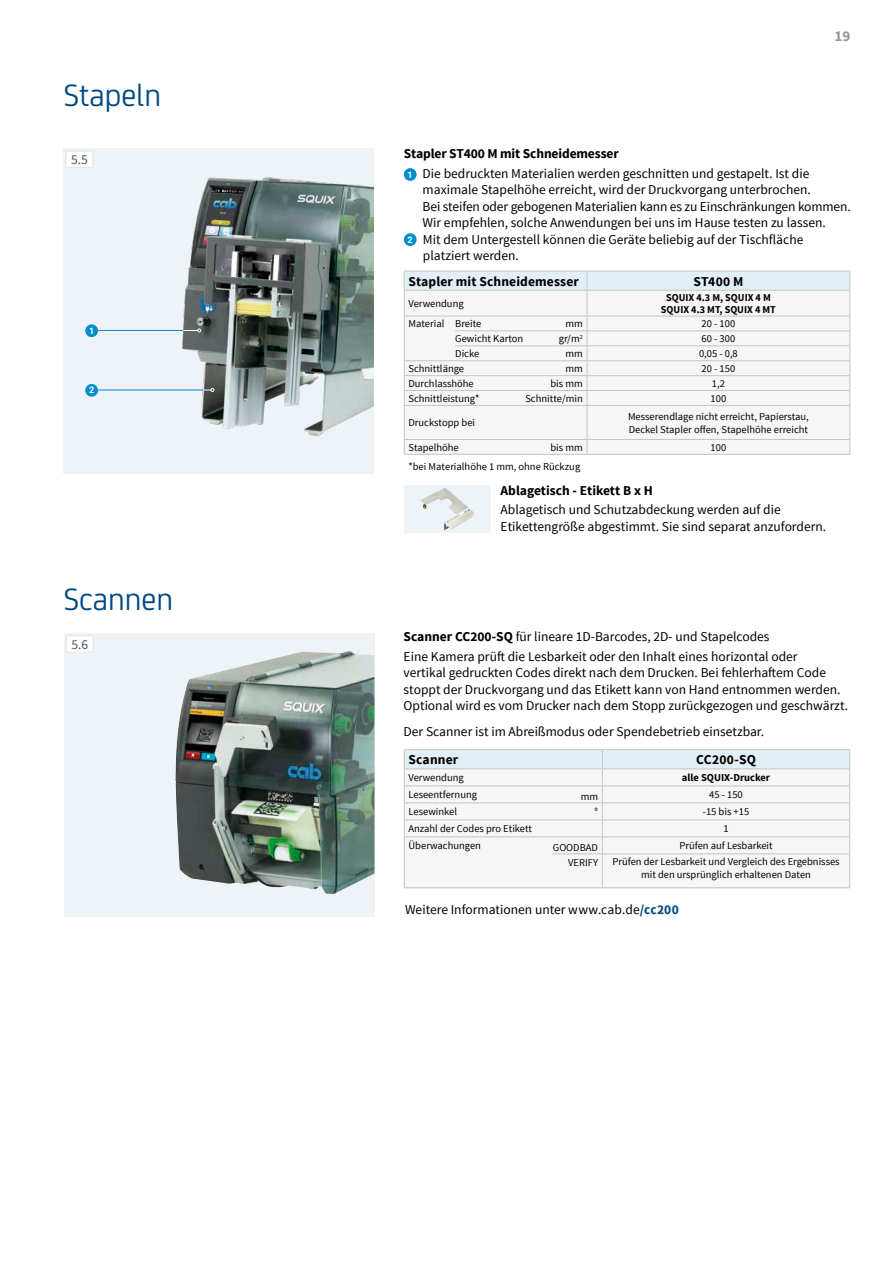
<style>
.page{position:relative;width:893px;height:1263px;background:#fff}
.page>*{position:absolute;margin:0;border:0;box-sizing:border-box;transform-origin:0 0}
.t1{font:33px "CA Sans";color:#004a82}
.t2{font:700 15px "Source Sans Pro";color:#96969b}
.t3{font:13.5px/16.5px "Source Sans Pro";color:#000}
.t4{font:700 13.5px "Source Sans Pro";color:#000}
.t5{font:13.5px "Source Sans Pro";color:#4f4e53}
.t6{font:10.5px/13.5px "Source Sans Pro";color:#000}
.t7{font:700 10.5px/12px "Source Sans Pro";color:#000;text-align:center}
.t8{font:700 9px "Roboto";color:#fff}
.s1{font-weight:700}
.s2{font-weight:700;color:#004a82}
</style>
<div class="page">
<div style="left:64px;top:149px;width:310px;height:325px;background:#edf3f6"></div>
<img style="left:164px;top:177px;width:210px;height:259px">
<div style="left:85px;top:324px;width:13px;height:13px;background:#008dcc;border-radius:50%"></div>
<div style="left:85px;top:384px;width:13px;height:13px;background:#008dcc;border-radius:50%"></div>
<div style="left:66px;top:151px;width:27px;height:16px;background:#fff"></div>
<div style="left:66px;top:151px;width:27px;height:17px;border:1px solid #e2e4e5"></div>
<hr style="left:98px;top:330px;width:85px;height:1px;background:#008dcc">
<svg style="left:183px;top:329px;width:18px;height:3px"></svg>
<hr style="left:98px;top:390px;width:106px;height:1px;background:#008dcc">
<svg style="left:203px;top:388px;width:11px;height:4px"></svg>
<div style="left:64px;top:633px;width:310px;height:284px;background:#edf3f6"></div>
<img style="left:175px;top:651px;width:199px;height:243px">
<div style="left:66px;top:636px;width:27px;height:16px;background:#fff"></div>
<div style="left:66px;top:635px;width:28px;height:17px;border:1px solid #e2e4e5"></div>
<div style="left:404px;top:485px;width:87px;height:47px;background:#edf3f6"></div>
<img style="left:421px;top:487px;width:53px;height:43px">
<div style="left:404px;top:168px;width:13px;height:13px;background:#008dcc;border-radius:50%"></div>
<div style="left:405px;top:406px;width:444px;height:48px;background:#f6f6f7"></div>
<svg style="left:404px;top:271px;width:446px;height:134px"></svg>
<hr style="left:404px;top:405px;width:183px;height:1px;background:#c3c4c7">
<hr style="left:404px;top:406px;width:1px;height:33px;background:#c3c4c7">
<hr style="left:587px;top:405px;width:263px;height:1px;background:#c3c4c7">
<hr style="left:587px;top:406px;width:1px;height:33px;background:#c3c4c7">
<hr style="left:849px;top:406px;width:1px;height:33px;background:#c3c4c7">
<hr style="left:404px;top:439px;width:183px;height:1px;background:#c3c4c7">
<svg style="left:404px;top:440px;width:1px;height:14px"></svg>
<hr style="left:587px;top:439px;width:263px;height:1px;background:#c3c4c7">
<svg style="left:587px;top:440px;width:1px;height:14px"></svg>
<svg style="left:849px;top:440px;width:1px;height:14px"></svg>
<hr style="left:404px;top:454px;width:183px;height:1px;background:#c3c4c7">
<hr style="left:587px;top:454px;width:263px;height:1px;background:#c3c4c7">
<div style="left:404px;top:233px;width:13px;height:13px;background:#008dcc;border-radius:50%"></div>
<div style="left:552px;top:854px;width:297px;height:33px;background:#f6f6f7"></div>
<hr style="left:404px;top:749px;width:198px;height:1px;background:#c3c4c7">
<hr style="left:602px;top:749px;width:248px;height:1px;background:#c3c4c7">
<svg style="left:404px;top:750px;width:446px;height:104px"></svg>
<hr style="left:404px;top:854px;width:1px;height:33px;background:#c3c4c7">
<hr style="left:602px;top:853px;width:248px;height:1px;background:#c3c4c7">
<hr style="left:602px;top:854px;width:1px;height:33px;background:#c3c4c7">
<hr style="left:849px;top:854px;width:1px;height:33px;background:#c3c4c7">
<hr style="left:404px;top:887px;width:198px;height:1px;background:#c3c4c7">
<hr style="left:602px;top:887px;width:248px;height:1px;background:#c3c4c7">
<hr style="left:455px;top:330px;width:132px;height:1px;background:#c3c4c7">
<hr style="left:455px;top:345px;width:132px;height:1px;background:#c3c4c7">
<hr style="left:553px;top:853px;width:49px;height:1px;background:#c3c4c7">
<h1 class="t1" style="left:64px;top:72px;width:99px">Stapeln</h1>
<p class="t5" style="left:71px;top:151px;width:18px">5.5</p>
<p class="t8" style="left:89px;top:324px;width:7px">1</p>
<p class="t8" style="left:89px;top:384px;width:7px">2</p>
<h1 class="t1" style="left:64px;top:576px;width:111px">Scannen</h1>
<p class="t5" style="left:71px;top:636px;width:18px">5.6</p>
<p class="t2" style="left:835px;top:26px;width:17px">19</p>
<p class="t4" style="left:404px;top:145px;width:216px">Stapler ST400 M mit Schneidemesser</p>
<p class="t3" style="left:423px;top:165px;width:430px">Die bedruckten Materialien werden geschnitten und gestapelt. Ist die maximale Stapelhöhe erreicht, wird der Druckvorgang unterbrochen.<br>Bei steifen oder gebogenen Materialien kann es zu Einschränkungen kommen.<br>Wir empfehlen, solche Anwendungen bei uns im Hause testen zu lassen.<br>Mit dem Untergestell können die Geräte beliebig auf der Tischfläche platziert werden.</p>
<p class="t8" style="left:408px;top:168px;width:7px">1</p>
<p class="t8" style="left:408px;top:233px;width:7px">2</p>
<p class="t4" style="left:408px;top:273px;width:172px">Stapler mit Schneidemesser</p>
<p class="t4" style="left:693px;top:273px;width:51px">ST400 M</p>
<p class="t6" style="left:408px;top:297px;width:57px">Verwendung</p>
<p class="t7" style="left:661px;top:292px;width:116px">SQUIX 4.3 M, SQUIX 4 M<br>SQUIX 4.3 MT, SQUIX 4 MT</p>
<p class="t6" style="left:408px;top:317px;width:74px">Material Breite</p>
<p class="t6" style="left:565px;top:317px;width:19px">mm</p>
<p class="t6" style="left:702px;top:317px;width:35px">20 - 100</p>
<p class="t6" style="left:455px;top:332px;width:70px">Gewicht Karton</p>
<p class="t6" style="left:559px;top:332px;width:26px">gr/m<sup>2</sup></p>
<p class="t6" style="left:702px;top:332px;width:35px">60 - 300</p>
<p class="t6" style="left:455px;top:347px;width:26px">Dicke</p>
<p class="t6" style="left:565px;top:347px;width:19px">mm</p>
<p class="t6" style="left:699px;top:347px;width:40px">0,05 - 0,8</p>
<p class="t6" style="left:408px;top:362px;width:57px">Schnittlänge</p>
<p class="t6" style="left:565px;top:362px;width:19px">mm</p>
<p class="t6" style="left:702px;top:362px;width:35px">20 - 150</p>
<p class="t6" style="left:408px;top:377px;width:67px">Durchlasshöhe</p>
<p class="t6" style="left:550px;top:377px;width:34px">bis mm</p>
<p class="t6" style="left:712px;top:377px;width:15px">1,2</p>
<p class="t6" style="left:408px;top:392px;width:73px">Schnittleistung*</p>
<p class="t6" style="left:525px;top:392px;width:59px">Schnitte/min</p>
<p class="t6" style="left:711px;top:392px;width:17px">100</p>
<p class="t6" style="left:408px;top:416px;width:68px">Druckstopp bei</p>
<p class="t6" style="left:628px;top:410px;width:182px">Messerendlage nicht erreicht, Papierstau,<br>Deckel Stapler offen, Stapelhöhe erreicht</p>
<p class="t6" style="left:408px;top:441px;width:52px">Stapelhöhe</p>
<p class="t6" style="left:550px;top:441px;width:34px">bis mm</p>
<p class="t6" style="left:711px;top:441px;width:17px">100</p>
<p class="t4" style="left:501px;top:482px;width:154px">Ablagetisch - Etikett B x H</p>
<p class="t3" style="left:501px;top:502px;width:327px">Ablagetisch und Schutzabdeckung werden auf die<br>Etikettengröße abgestimmt. Sie sind separat anzufordern.</p>
<p class="t6" style="left:408px;top:460px;width:173px">*bei Materialhöhe 1 mm, ohne Rückzug</p>
<p class="t3" style="left:404px;top:627px;width:395px;line-height:19.5px"><span class="s1">Scanner CC200-SQ</span> für lineare 1D-Barcodes, 2D- und Stapelcodes<br>Eine Kamera prüft die Lesbarkeit oder den Inhalt eines horizontal oder</p>
<p class="t3" style="left:404px;top:665px;width:446px">vertikal gedruckten Codes direkt nach dem Drucken. Bei fehlerhaftem Code stoppt der Druckvorgang und das Etikett kann von Hand entnommen werden.<br>Optional wird es vom Drucker nach dem Stopp zurückgezogen und geschwärzt.</p>
<p class="t3" style="left:404px;top:723px;width:362px">Der Scanner ist im Abreißmodus oder Spendebetrieb einsetzbar.</p>
<p class="t4" style="left:408px;top:751px;width:51px">Scanner</p>
<p class="t4" style="left:696px;top:751px;width:61px">CC200-SQ</p>
<p class="t6" style="left:408px;top:771px;width:57px">Verwendung</p>
<p class="t7" style="left:682px;top:772px;width:90px">alle SQUIX-Drucker</p>
<p class="t6" style="left:408px;top:788px;width:70px">Leseentfernung</p>
<p class="t6" style="left:581px;top:790px;width:19px">mm</p>
<p class="t6" style="left:709px;top:788px;width:35px">45 - 150</p>
<p class="t6" style="left:408px;top:805px;width:50px">Lesewinkel</p>
<p class="t6" style="left:595px;top:805px;width:5px">°</p>
<p class="t6" style="left:703px;top:805px;width:48px">-15 bis +15</p>
<p class="t6" style="left:408px;top:822px;width:125px">Anzahl der Codes pro Etikett</p>
<p class="t6" style="left:723px;top:822px;width:7px">1</p>
<p class="t6" style="left:408px;top:839px;width:74px">Überwachungen</p>
<p class="t6" style="left:553px;top:841px;width:47px">GOODBAD</p>
<p class="t6" style="left:679px;top:839px;width:95px">Prüfen auf Lesbarkeit</p>
<p class="t6" style="left:568px;top:856px;width:31px">VERIFY</p>
<p class="t6" style="left:612px;top:856px;width:229px;line-height:12.6px;text-align:center">Prüfen der Lesbarkeit und Vergleich des Ergebnisses mit den ursprünglich erhaltenen Daten</p>
<p class="t3" style="left:405px;top:902px;width:275px">Weitere Informationen unter www.cab.de<span class="s2">/cc200</span></p>
</div>
